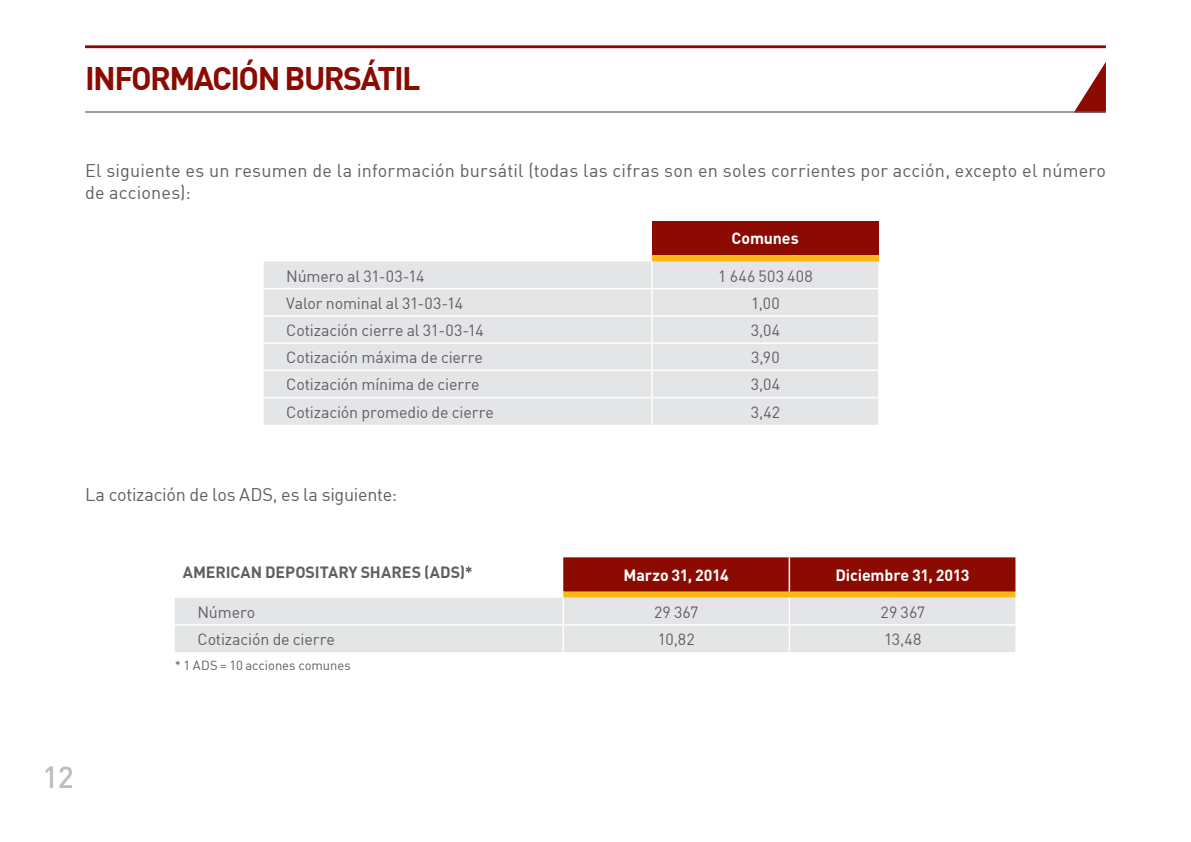
<style>
.page{position:relative;width:1191px;height:842px;background:#fff}
.page>*{position:absolute;margin:0;border:0;box-sizing:border-box;transform-origin:0 0}
.t1{font:700 32px "DIN Pro";letter-spacing:-.05em;color:#8b0a02}
.t2{font:500 30px "DIN";color:#bcbdc0}
.t3{font:18px/21.6px "DIN";letter-spacing:.01em;color:#5f5f62}
.t4{font:18px "DIN";letter-spacing:-.015em;color:#5f5f62}
.t5{font:16px "DIN";letter-spacing:-.01em;color:#5f5f62}
.t6{font:700 16px "DIN Pro";letter-spacing:-.01em;color:#fff}
.t7{font:700 16px "DIN Pro";letter-spacing:-.005em;color:#5f5f62}
.t8{font:16px "DIN";letter-spacing:.02em;color:#5f5f62}
.t9{font:13px "DIN";color:#5f5f62}
</style>
<div class="page">
<div style="left:652px;top:221px;width:226px;height:34px;background:#8b0a02"></div>
<div style="left:652px;top:255px;width:226px;height:6px;background:#fcb814"></div>
<div style="left:264px;top:261px;width:614px;height:164px;background:#e4e5e7"></div>
<hr style="left:651px;top:261px;width:2px;height:27px;background:#fff">
<hr style="left:264px;top:288px;width:388px;height:1px;background:#fff">
<hr style="left:652px;top:288px;width:226px;height:1px;background:#fff">
<hr style="left:651px;top:289px;width:2px;height:26px;background:#fff">
<hr style="left:264px;top:315px;width:388px;height:2px;background:#fff">
<hr style="left:652px;top:315px;width:226px;height:2px;background:#fff">
<hr style="left:651px;top:317px;width:2px;height:25px;background:#fff">
<hr style="left:264px;top:342px;width:388px;height:2px;background:#fff">
<hr style="left:652px;top:342px;width:226px;height:2px;background:#fff">
<hr style="left:651px;top:344px;width:2px;height:26px;background:#fff">
<hr style="left:264px;top:370px;width:388px;height:1px;background:#fff">
<hr style="left:652px;top:370px;width:226px;height:1px;background:#fff">
<hr style="left:651px;top:371px;width:2px;height:26px;background:#fff">
<hr style="left:264px;top:397px;width:388px;height:1px;background:#fff">
<hr style="left:652px;top:397px;width:226px;height:1px;background:#fff">
<hr style="left:651px;top:398px;width:2px;height:27px;background:#fff">
<svg style="left:563px;top:557px;width:452px;height:41px;background:#9d280a"></svg>
<div style="left:175px;top:598px;width:840px;height:54px;background:#e4e5e7"></div>
<hr style="left:562px;top:598px;width:2px;height:26px;background:#fff">
<hr style="left:788px;top:598px;width:2px;height:26px;background:#fff">
<hr style="left:175px;top:624px;width:388px;height:2px;background:#fff">
<hr style="left:563px;top:624px;width:226px;height:2px;background:#fff">
<hr style="left:562px;top:626px;width:2px;height:26px;background:#fff">
<hr style="left:789px;top:624px;width:226px;height:2px;background:#fff">
<hr style="left:788px;top:626px;width:2px;height:26px;background:#fff">
<hr style="left:788px;top:557px;width:2px;height:35px;background:#fff">
<svg style="left:1074px;top:62px;width:32px;height:49px"></svg>
<hr style="left:85px;top:45px;width:1021px;height:3px;background:#8b0a02">
<hr style="left:85px;top:111px;width:1021px;height:2px;background:#5f5f62">
<h1 class="t1" style="left:85px;top:57px;width:337px">INFORMACIÓN BURSÁTIL</h1>
<p class="t3" style="left:85px;top:160px;width:1022px">El siguiente es un resumen de la información bursátil (todas las cifras son en soles corrientes por acción, excepto el número de acciones):</p>
<p class="t6" style="left:731px;top:228px;width:69px">Comunes</p>
<p class="t5" style="left:286px;top:266px;width:140px">Número al 31-03-14</p>
<p class="t8" style="left:718px;top:266px;width:96px">1 646 503 408</p>
<p class="t5" style="left:286px;top:293px;width:178px">Valor nominal al 31-03-14</p>
<p class="t5" style="left:751px;top:293px;width:30px">1,00</p>
<p class="t5" style="left:286px;top:320px;width:199px">Cotización cierre al 31-03-14</p>
<p class="t5" style="left:751px;top:320px;width:31px">3,04</p>
<p class="t5" style="left:286px;top:347px;width:198px">Cotización máxima de cierre</p>
<p class="t5" style="left:751px;top:347px;width:30px">3,90</p>
<p class="t5" style="left:286px;top:375px;width:195px">Cotización mínima de cierre</p>
<p class="t5" style="left:751px;top:375px;width:31px">3,04</p>
<p class="t5" style="left:286px;top:402px;width:209px">Cotización promedio de cierre</p>
<p class="t5" style="left:751px;top:402px;width:31px">3,42</p>
<p class="t4" style="left:85px;top:483px;width:313px">La cotización de los ADS, es la siguiente:</p>
<p class="t7" style="left:183px;top:561px;width:291px">AMERICAN DEPOSITARY SHARES (ADS)*</p>
<p class="t6" style="left:623px;top:564px;width:107px">Marzo 31, 2014</p>
<p class="t6" style="left:835px;top:564px;width:136px">Diciembre 31, 2013</p>
<p class="t5" style="left:197px;top:602px;width:59px">Número</p>
<p class="t5" style="left:654px;top:602px;width:46px">29 367</p>
<p class="t5" style="left:880px;top:602px;width:46px">29 367</p>
<p class="t5" style="left:197px;top:629px;width:139px">Cotización de cierre</p>
<p class="t5" style="left:658px;top:629px;width:38px">10,82</p>
<p class="t5" style="left:884px;top:629px;width:39px">13,48</p>
<p class="t9" style="left:175px;top:657px;width:178px">* 1 ADS = 10 acciones comunes</p>
<h2 class="t2" style="left:43px;top:758px;width:33px">12</h2>
</div>
